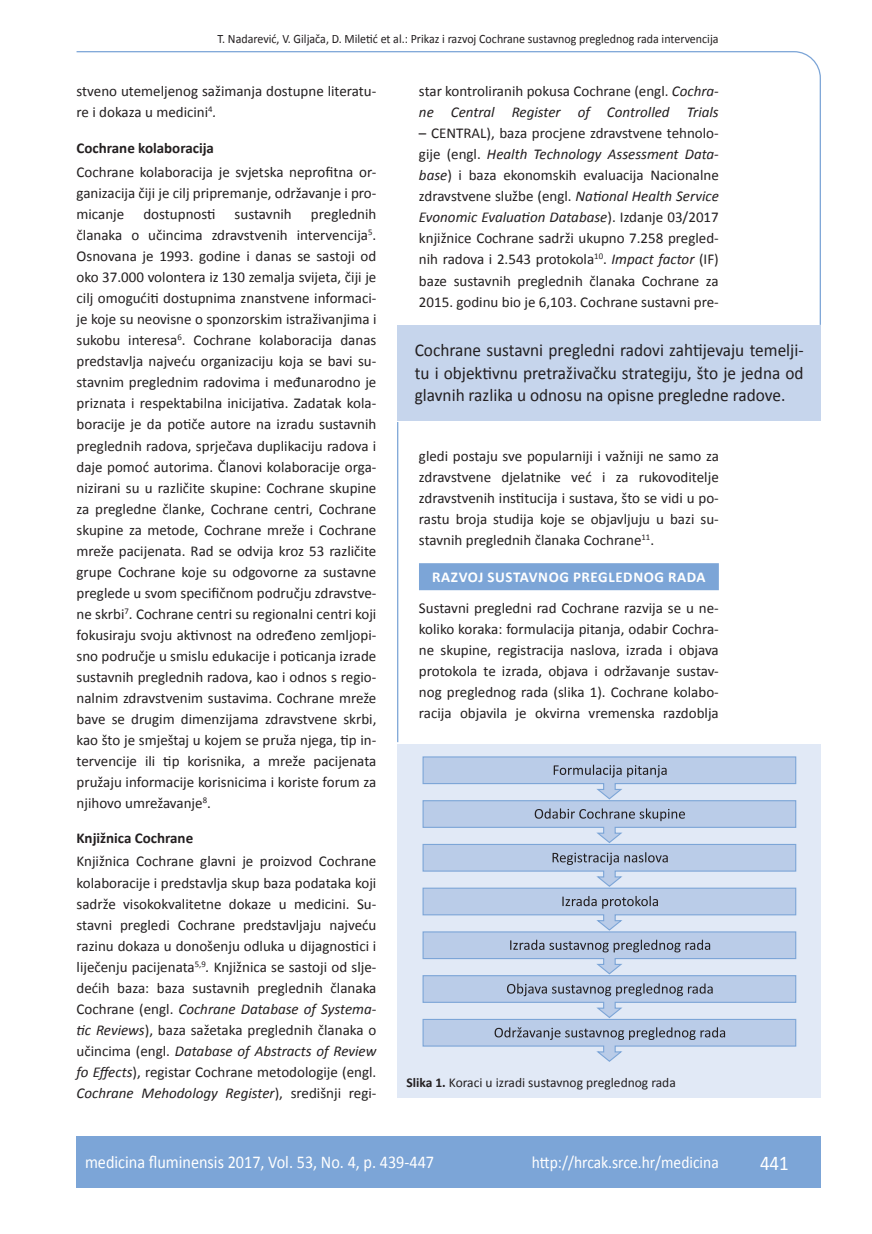
<style>
.page{position:relative;width:872px;height:1234px;background:#fff}
.page>*{position:absolute;margin:0;border:0;box-sizing:border-box;transform-origin:0 0}
.t1{font:21px "Calibri";color:#fff;scale:.9 1}
.t2{font:18px/22.5px "Calibri";color:#231f20;text-align:justify;scale:.96 1}
.t3{font:18px "Calibri";color:#fff;scale:.9 1}
.t4{font:17.25px "Calibri";color:#fff;scale:.9 1}
.t5{font:15px/21px "Calibri";color:#231f20;text-align:justify}
.t6{font:italic 15px/21px "Calibri";color:#231f20}
.t7{font:700 15px "Calibri";color:#231f20}
.t8{font:700 15px "Calibri";letter-spacing:.04em;color:#fff}
.t9{font:13.5px "Calibri";color:#231f20}
.t10{font:12.75px "Calibri";color:#231f20;scale:.94 1}
.s1{font-style:italic}
.s2{font-style:normal}
.s3{font-weight:700}
</style>
<div class="page">
<svg style="left:76px;top:51px;width:745px;height:275px"></svg>
<hr style="left:397px;top:422px;width:1px;height:320px;background:#7ca5d7">
<div style="left:77px;top:1135px;width:744px;height:51px;background:#7ca5d7"></div>
<div style="left:398px;top:325px;width:422px;height:96px;background:#c6d5ec"></div>
<div style="left:419px;top:563px;width:300px;height:27px;background:#7ca5d7"></div>
<div style="left:398px;top:743px;width:423px;height:354px;background:#e1e9f6"></div>
<svg style="left:422px;top:756px;width:374px;height:305px"></svg>
<p class="t10" style="left:217px;top:30px;width:534px">T. Nadarević, V. Giljača, D. Miletić et al.: Prikaz i razvoj Cochrane sustavnog preglednog rada intervencija</p>
<p class="t5" style="left:77px;top:80px;width:301px">stveno utemeljenog sažimanja dostupne literatu&shy;re i dokaza u medicini<sup>4</sup><span class="s1">.</span></p>
<p class="t7" style="left:77px;top:139px;width:139px">Cochrane kolaboracija</p>
<p class="t5" style="left:77px;top:161px;width:301px">Cochrane kolaboracija je svjetska neprofitna or&shy;ganizacija čiji je cilj pripremanje, održavanje i pro&shy;micanje</p>
<p class="t5" style="left:77px;top:203px;width:301px;text-indent:234px">preglednih članaka o učincima zdravstvenih intervencija<sup>5</sup>.<br>Osnovana je 1993. godine i danas se sastoji od oko 37.000 volontera iz 130 zemalja svijeta, čiji je cilj omogućiti dostupnima znanstvene informaci&shy;je koje su neovisne o sponzorskim istraživanjima i sukobu interesa<sup>6</sup>. Cochrane kolaboracija danas predstavlja najveću organizaciju koja se bavi su&shy;stavnim preglednim radovima i međunarodno je priznata i respektabilna inicijativa. Zadatak kola&shy;boracije je da potiče autore na izradu sustavnih preglednih radova, sprječava duplikaciju radova i daje pomoć autorima. Članovi kolaboracije orga&shy;nizirani su u različite skupine: Cochrane skupine za pregledne članke, Cochrane centri, Cochrane skupine za metode, Cochrane mreže i Cochrane mreže pacijenata. Rad se odvija kroz 53 različite grupe Cochrane koje su odgovorne za sustavne preglede u svom specifičnom području zdravstve&shy;ne skrbi<sup>7</sup>. Cochrane centri su regionalni centri koji fokusiraju svoju aktivnost na određeno zemljopi&shy;sno područje u smislu edukacije i poticanja izrade sustavnih preglednih radova, kao i odnos s regio&shy;nalnim zdravstvenim sustavima. Cochrane mreže bave se drugim dimenzijama zdravstvene skrbi, kao što je smještaj u kojem se pruža njega, tip in&shy;tervencije ili tip korisnika, a mreže pacijenata pružaju informacije korisnicima i koriste forum za njihovo umrežavanje<sup>8</sup>.</p>
<p class="t7" style="left:77px;top:828px;width:118px">Knjižnica Cochrane</p>
<p class="t5" style="left:77px;top:850px;width:301px">Knjižnica Cochrane glavni je proizvod Cochrane kolaboracije i predstavlja skup baza podataka koji sadrže visokokvalitetne dokaze u medicini. Su&shy;stavni pregledi Cochrane predstavljaju najveću razinu dokaza u donošenju odluka u dijagnostici i liječenju pacijenata<sup>5,9</sup><span class="s1">.</span> Knjižnica se sastoji od slje&shy;dećih baza: baza sustavnih preglednih članaka Cochrane (engl. <span class="s1">Cochrane Database of Systema&shy;tic Reviews</span>), baza sažetaka preglednih članaka o učincima (engl. <span class="s1">Database of Abstracts of Review fo Effects</span>), registar Cochrane metodologije (engl.<br><span class="s1">Cochrane Mehodology Register</span>), središnji regi-</p>
<p class="t5" style="left:143px;top:203px;width:74px">dostupnosti</p>
<p class="t5" style="left:235px;top:203px;width:59px">sustavnih</p>
<p class="t6" style="left:419px;top:80px;width:301px"><span class="s2">star kontroliranih pokusa Cochrane (engl.</span> Cochra&shy;ne Central Register of Controlled Trials</p>
<p class="t5" style="left:419px;top:122px;width:301px">– CENTRAL), baza procjene zdravstvene tehnolo&shy;gije (engl. <span class="s1">Health Technology Assessment Data&shy;base</span>) i baza ekonomskih evaluacija Nacionalne zdravstvene službe (engl. <span class="s1">National Health Service Evonomic Evaluation Database</span>). Izdanje 03/2017 knjižnice Cochrane sadrži ukupno 7.258 pregled&shy;nih radova i 2.543 protokola<sup>10</sup>. <span class="s1">Impact factor</span> (IF) baze sustavnih preglednih članaka Cochrane za 2015. godinu bio je 6,103. Cochrane sustavni pre-</p>
<p class="t2" style="left:415px;top:338px;width:406px">Cochrane sustavni pregledni radovi zahtijevaju temelji&shy;tu i objektivnu pretraživačku strategiju, što je jedna od glavnih razlika u odnosu na opisne pregledne radove.</p>
<p class="t5" style="left:419px;top:444px;width:301px">gledi postaju sve popularniji i važniji ne samo za zdravstvene djelatnike već i za rukovoditelje zdravstvenih institucija i sustava, što se vidi u po&shy;rastu broja studija koje se objavljuju u bazi su&shy;stavnih preglednih članaka Cochrane<sup>11</sup>.</p>
<p class="t8" style="left:432px;top:567px;width:275px">RAZVOJ SUSTAVNOG PREGLEDNOG RADA</p>
<p class="t5" style="left:419px;top:596px;width:301px">Sustavni pregledni rad Cochrane razvija se u ne&shy;koliko koraka: formulacija pitanja, odabir Cochra&shy;ne skupine, registracija naslova, izrada i objava protokola te izrada, objava i održavanje sustav&shy;nog preglednog rada (slika 1). Cochrane kolabo&shy;racija objavila je okvirna vremenska razdoblja</p>
<p class="t9" style="left:406px;top:1073px;width:271px"><span class="s3">Slika 1.</span> Koraci u izradi sustavnog preglednog rada</p>
<p class="t3" style="left:85px;top:1150px;width:389px">medicina fluminensis 2017, Vol. 53, No. 4, p. 439-447</p>
<p class="t4" style="left:532px;top:1151px;width:209px">http://hrcak.srce.hr/medicina</p>
<h1 class="t1" style="left:760px;top:1149px;width:33px">441</h1>
</div>
